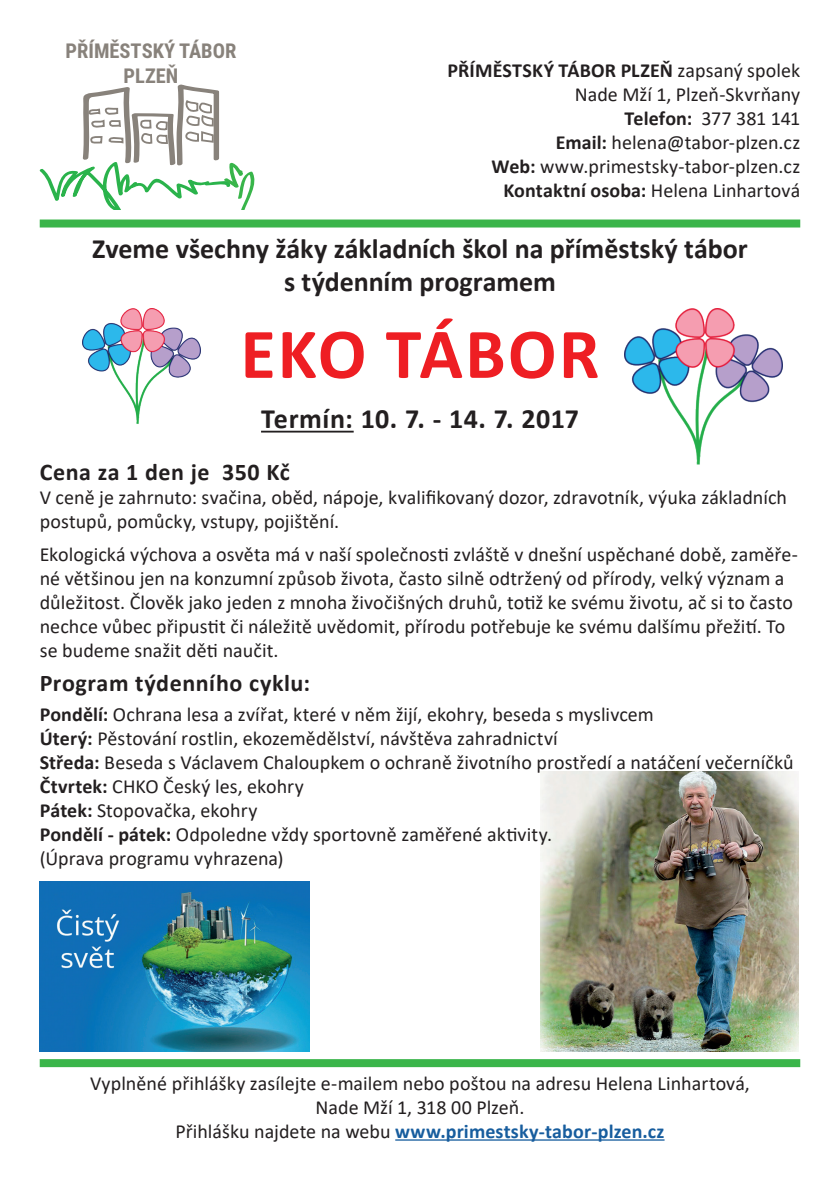
<style>
.page{position:relative;width:840px;height:1191px;background:#fff}
.page>*{position:absolute;margin:0;border:0;box-sizing:border-box;transform-origin:0 0}
.t1{font:700 72px "Calibri";letter-spacing:.03em;color:#ee1e23}
.t2{font:700 28px/33.6px "Calibri";color:#231f20;text-align:center}
.t3{font:700 24px "Calibri";letter-spacing:.025em;color:#231f20}
.t4{font:700 20.4px/24.6px "Roboto Condensed";color:#88827b;text-align:center}
.t5{font:20px/24px "Calibri";letter-spacing:.005em;color:#231f20}
.s1{font-weight:700}
.s2{font-weight:700;color:#175d9e}
</style>
<div class="page">
<img style="left:540px;top:771px;width:258px;height:280px">
<svg style="left:40px;top:84px;width:214px;height:126px"></svg>
<div style="left:40px;top:219px;width:759px;height:8px;background:#3ab54a"></div>
<div style="left:40px;top:1059px;width:759px;height:8px;background:#3ab54a"></div>
<hr style="left:261px;top:431px;width:92px;height:1px;background:#231f20">
<hr style="left:395px;top:1139px;width:269px;height:1px;background:#175d9e">
<img style="left:40px;top:881px;width:269px;height:170px">
<img style="left:624px;top:308px;width:158px;height:157px">
<img style="left:82px;top:308px;width:118px;height:116px">
<p class="t4" style="left:65px;top:38px;width:172px">PŘÍMĚSTSKÝ TÁBOR<br>PLZEŇ</p>
<p class="t5" style="left:447px;top:57px;width:354px;text-align:right"><span class="s1">PŘÍMĚSTSKÝ TÁBOR PLZEŇ</span> zapsaný spolek<br>Nade Mží 1, Plzeň-Skvrňany<br><span class="s1">Telefon:</span> 377 381 141<br><span class="s1">Email:</span> helena@tabor-plzen.cz<br><span class="s1">Web:</span> www.primestsky-tabor-plzen.cz<br><span class="s1">Kontaktní osoba:</span> Helena Linhartová</p>
<h2 class="t2" style="left:92px;top:231px;width:656px">Zveme všechny žáky základních škol na příměstský tábor s týdenním programem</h2>
<h1 class="t1" style="left:240px;top:303px;width:360px">EKO TÁBOR</h1>
<h2 class="t2" style="left:261px;top:402px;width:319px">Termín: 10. 7. - 14. 7. 2017</h2>
<p class="t3" style="left:40px;top:455px;width:251px">Cena za 1 den je 350 Kč</p>
<p class="t5" style="left:40px;top:485px;width:748px">V ceně je zahrnuto: svačina, oběd, nápoje, kvalifikovaný dozor, zdravotník, výuka základních postupů, pomůcky, vstupy, pojištění.</p>
<p class="t5" style="left:40px;top:542px;width:759px">Ekologická výchova a osvěta má v naší společnosti zvláště v dnešní uspěchané době, zaměře&shy;né většinou jen na konzumní způsob života, často silně odtržený od přírody, velký význam a důležitost. Člověk jako jeden z mnoha živočišných druhů, totiž ke svému životu, ač si to často nechce vůbec připustit či náležitě uvědomit, přírodu potřebuje ke svému dalšímu přežití. To se budeme snažit děti naučit.</p>
<p class="t3" style="left:40px;top:666px;width:272px">Program týdenního cyklu:</p>
<p class="t5" style="left:40px;top:702px;width:755px"><span class="s1">Pondělí:</span> Ochrana lesa a zvířat, které v něm žijí, ekohry, beseda s myslivcem<br><span class="s1">Úterý:</span> Pěstování rostlin, ekozemědělství, návštěva zahradnictví<br><span class="s1">Středa:</span> Beseda s Václavem Chaloupkem o ochraně životního prostředí a natáčení večerníčků <span class="s1">Čtvrtek:</span> CHKO Český les, ekohry<br><span class="s1">Pátek:</span> Stopovačka, ekohry<br><span class="s1">Pondělí - pátek:</span> Odpoledne vždy sportovně zaměřené aktivity.<br>(Úprava programu vyhrazena)</p>
<p class="t5" style="left:90px;top:1070px;width:661px;text-align:center">Vyplněné přihlášky zasílejte e-mailem nebo poštou na adresu Helena Linhartová,<br>Nade Mží 1, 318 00 Plzeň.<br>Přihlášku najdete na webu <span class="s2">www.primestsky-tabor-plzen.cz</span></p>
</div>
